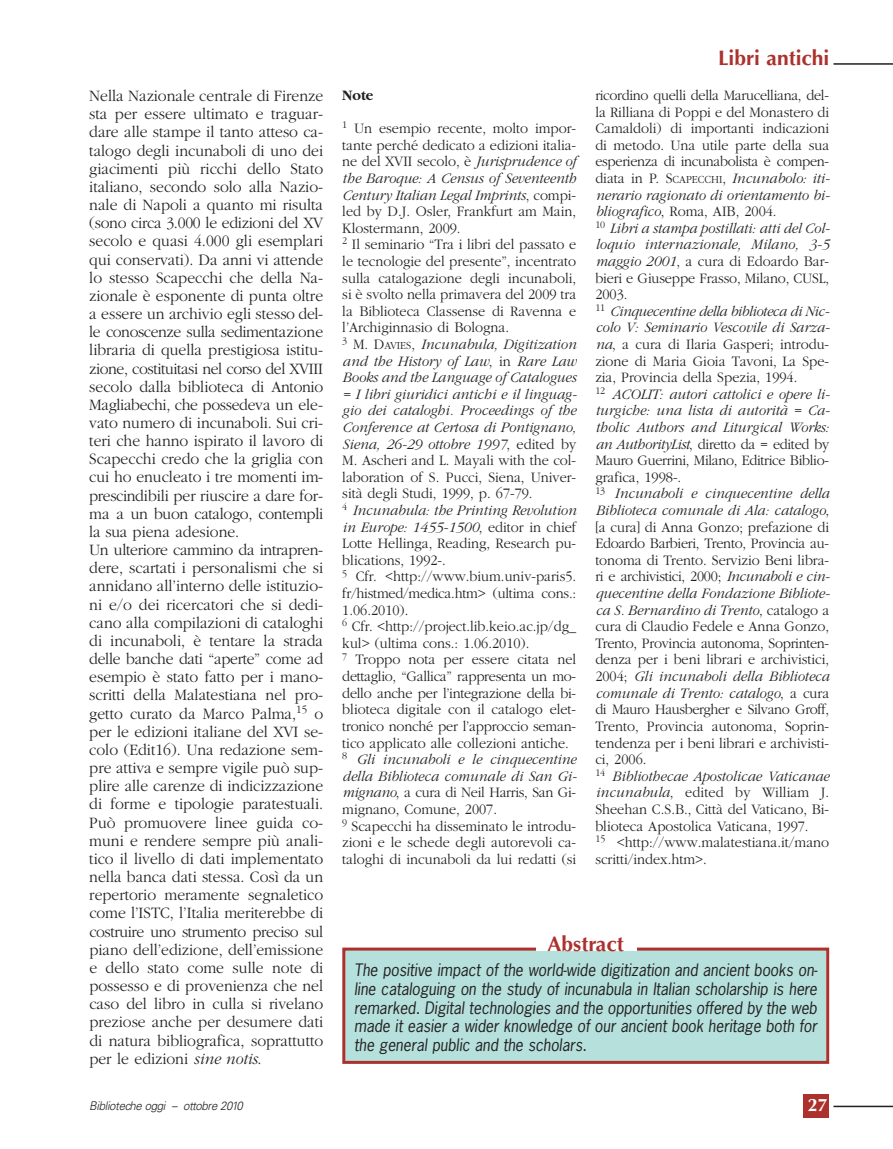
<style>
.page{position:relative;width:893px;height:1149px;background:#fff}
.page>*{position:absolute;margin:0;border:0;box-sizing:border-box;transform-origin:0 0}
.t1{font:700 21px "Optima";color:#ac312d}
.t2{font:700 18px "Optima";color:#fff}
.t3{font:300 16.5px/18.1px "Garamond";color:#231f20;scale:.95 1}
.t4{font:italic 16.2px/18.9px "News Gothic";color:#231f20;text-align:justify;scale:.95 1}
.t5{font:300 15px/16.6px "Garamond";color:#231f20;scale:.95 1}
.t6{font:700 15px "Garamond";color:#231f20;scale:.95 1}
.t7{font:italic 300 12px "Univers";letter-spacing:-.03em;color:#231f20;scale:.95 1}
.s1{font-size:11.25px}
.s2{font-style:italic}
</style>
<div class="page">
<div style="left:804px;top:1094px;width:25px;height:23px;background:#ac312d"></div>
<hr style="left:833px;top:1105px;width:60px;height:1px;background:#231f20">
<hr style="left:833px;top:63px;width:60px;height:2px;background:#231f20">
<div style="left:345px;top:950px;width:481px;height:110px;background:#b5e0dc"></div>
<div style="left:342px;top:947px;width:487px;height:116px;border:3px solid #ac312d"></div>
<div style="left:536px;top:944px;width:100px;height:6px;background:#fff"></div>
<h1 class="t1" style="left:718px;top:49px;width:113px">Libri antichi</h1>
<p class="t5" style="left:595px;top:86px;width:248px">ricordino quelli della Marucelliana, del&shy;la Rilliana di Poppi e del Monastero di Camaldoli) di importanti indicazioni di metodo. Una utile parte della sua esperienza di incunabolista è compen&shy;diata in P. S<span class="s1">CAPECCHI</span>, <span class="s2">Incunabolo: iti&shy;nerario ragionato di orientamento bi&shy;bliografico</span>, Roma, AIB, 2004.<br><sup>10</sup> <span class="s2">Libri a stampa postillati: atti del Col&shy;loquio internazionale, Milano, 3-5 maggio 2001</span>, a cura di Edoardo Bar&shy;bieri e Giuseppe Frasso, Milano, CUSL, 2003.<br><sup>11</sup> <span class="s2">Cinquecentine della biblioteca di Nic&shy;colo V: Seminario Vescovile di Sarza&shy;na</span>, a cura di Ilaria Gasperi; introdu&shy;zione di Maria Gioia Tavoni, La Spe&shy;zia, Provincia della Spezia, 1994.<br><sup>12</sup> <span class="s2">ACOLIT: autori cattolici e opere li&shy;turgiche: una lista di autorità = Ca&shy;tholic Authors and Liturgical Works: an AuthorityList</span>, diretto da = edited by Mauro Guerrini, Milano, Editrice Biblio&shy;grafica, 1998-.<br><sup>13</sup> <span class="s2">Incunaboli e cinquecentine della Biblioteca comunale di Ala: catalogo</span>, [a cura] di Anna Gonzo; prefazione di Edoardo Barbieri, Trento, Provincia au&shy;tonoma di Trento. Servizio Beni libra&shy;ri e archivistici, 2000; <span class="s2">Incunaboli e cin&shy;quecentine della Fondazione Bibliote&shy;ca S. Bernardino di Trento</span>, catalogo a cura di Claudio Fedele e Anna Gonzo, Trento, Provincia autonoma, Soprinten&shy;denza per i beni librari e archivistici, 2004; <span class="s2">Gli incunaboli della Biblioteca comunale di Trento: catalogo</span>, a cura di Mauro Hausbergher e Silvano Groff, Trento, Provincia autonoma, Soprin&shy;tendenza per i beni librari e archivisti&shy;ci, 2006.<br><sup>14</sup> <span class="s2">Bibliothecae Apostolicae Vaticanae incunabula</span>, edited by William J.<br>Sheehan C.S.B., Città del Vaticano, Bi&shy;blioteca Apostolica Vaticana, 1997.<br><sup>15</sup> &lt;http://www.malatestiana.it/mano scritti/index.htm&gt;.</p>
<p class="t3" style="left:89px;top:86px;width:248px">Nella Nazionale centrale di Firenze sta per essere ultimato e traguar&shy;dare alle stampe il tanto atteso ca&shy;talogo degli incunaboli di uno dei giacimenti più ricchi dello Stato italiano, secondo solo alla Nazio&shy;nale di Napoli a quanto mi risulta (sono circa 3.000 le edizioni del XV secolo e quasi 4.000 gli esemplari qui conservati). Da anni vi attende lo stesso Scapecchi che della Na&shy;zionale è esponente di punta oltre a essere un archivio egli stesso del&shy;le conoscenze sulla sedimentazione libraria di quella prestigiosa istitu&shy;zione, costituitasi nel corso del XVIII secolo dalla biblioteca di Antonio Magliabechi, che possedeva un ele&shy;vato numero di incunaboli. Sui cri&shy;teri che hanno ispirato il lavoro di Scapecchi credo che la griglia con cui ho enucleato i tre momenti im&shy;prescindibili per riuscire a dare for&shy;ma a un buon catalogo, contempli la sua piena adesione.<br>Un ulteriore cammino da intrapren&shy;dere, scartati i personalismi che si annidano all’interno delle istituzio&shy;ni e/o dei ricercatori che si dedi&shy;cano alla compilazioni di cataloghi di incunaboli, è tentare la strada delle banche dati “aperte” come ad esempio è stato fatto per i mano&shy;scritti della Malatestiana nel pro&shy;getto curato da Marco Palma,<sup>15</sup> o per le edizioni italiane del XVI se&shy;colo (Edit16). Una redazione sem&shy;pre attiva e sempre vigile può sup&shy;plire alle carenze di indicizzazione di forme e tipologie paratestuali.<br>Può promuovere linee guida co&shy;muni e rendere sempre più anali&shy;tico il livello di dati implementato nella banca dati stessa. Così da un repertorio meramente segnaletico come l’ISTC, l’Italia meriterebbe di costruire uno strumento preciso sul piano dell’edizione, dell’emissione e dello stato come sulle note di possesso e di provenienza che nel caso del libro in culla si rivelano preziose anche per desumere dati di natura bibliografica, soprattutto per le edizioni <span class="s2">sine notis</span>.</p>
<p class="t6" style="left:342px;top:86px;width:34px">Note</p>
<p class="t5" style="left:342px;top:120px;width:248px"><sup>1</sup> Un esempio recente, molto impor&shy;tante perché dedicato a edizioni italia&shy;ne del XVII secolo, è <span class="s2">Jurisprudence of the Baroque: A Census of Seventeenth Century Italian Legal Imprints</span>, compi&shy;led by D.J. Osler, Frankfurt am Main, Klostermann, 2009.<br><sup>2</sup> Il seminario “Tra i libri del passato e le tecnologie del presente”, incentrato sulla catalogazione degli incunaboli, si è svolto nella primavera del 2009 tra la Biblioteca Classense di Ravenna e l’Archiginnasio di Bologna.<br><sup>3</sup> M. D<span class="s1">AVIES</span>, <span class="s2">Incunabula, Digitization and the History of Law</span>, in <span class="s2">Rare Law Books and the Language of Catalogues = I libri giuridici antichi e il linguag&shy;gio dei cataloghi. Proceedings of the Conference at Certosa di Pontignano, Siena, 26-29 ottobre 1997</span>, edited by M. Ascheri and L. Mayali with the col&shy;laboration of S. Pucci, Siena, Univer&shy;sità degli Studi, 1999, p. 67-79.<br><sup>4</sup> <span class="s2">Incunabula: the Printing Revolution in Europe: 1455-1500</span>, editor in chief Lotte Hellinga, Reading, Research pu&shy;blications, 1992-.<br><sup>5</sup> Cfr. &lt;http://www.bium.univ-paris5. fr/histmed/medica.htm&gt; (ultima cons.:<br>1.06.2010).<br><sup>6</sup> Cfr. &lt;http://project.lib.keio.ac.jp/dg_ kul&gt; (ultima cons.: 1.06.2010).<br><sup>7</sup> Troppo nota per essere citata nel dettaglio, “Gallica” rappresenta un mo&shy;dello anche per l’integrazione della bi&shy;blioteca digitale con il catalogo elet&shy;tronico nonché per l’approccio seman&shy;tico applicato alle collezioni antiche.<br><sup>8</sup> <span class="s2">Gli incunaboli e le cinquecentine della Biblioteca comunale di San Gi&shy;mignano</span>, a cura di Neil Harris, San Gi&shy;mignano, Comune, 2007.<br><sup>9</sup> Scapecchi ha disseminato le introdu&shy;zioni e le schede degli autorevoli ca&shy;taloghi di incunaboli da lui redatti (si</p>
<h1 class="t1" style="left:547px;top:934px;width:78px">Abstract</h1>
<p class="t4" style="left:354px;top:960px;width:489px">The positive impact of the world-wide digitization and ancient books on&shy;line cataloguing on the study of incunabula in Italian scholarship is here remarked. Digital technologies and the opportunities offered by the web made it easier a wider knowledge of our ancient book heritage both for the general public and the scholars.</p>
<p class="t7" style="left:89px;top:1100px;width:163px">Biblioteche oggi – ottobre 2010</p>
<p class="t2" style="left:808px;top:1097px;width:22px">27</p>
</div>
